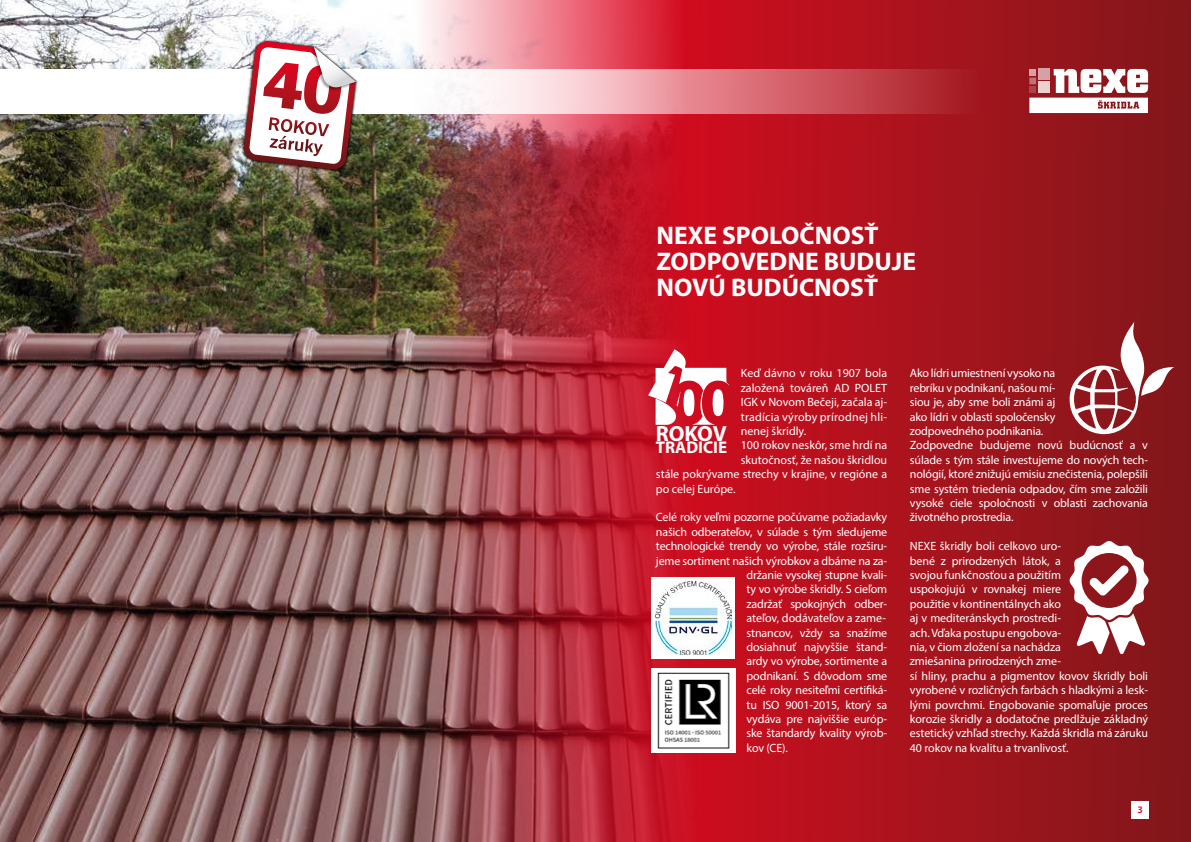
<style>
.page{position:relative;width:1191px;height:842px;background:#fff}
.page>*{position:absolute;margin:0;border:0;box-sizing:border-box;transform-origin:0 0}
.t1{font:700 25.5px/25.5px "Myriad Pro";color:#fff}
.t2{font:700 22px "Myriad Pro";letter-spacing:-.005em;color:#fff}
.t3{font:700 17px "Myriad Pro";color:#fff}
.t4{font:12px/14.4px "Myriad Pro";letter-spacing:-.01em;color:#fff}
.t5{font:12px "Myriad Pro";letter-spacing:.02em;color:#fff}
.t6{font:600 10px "Myriad Pro";color:#e1011e}
</style>
<div class="page">
<img style="left:0;top:0;width:389px;height:842px">
<img style="left:389px;top:0;width:802px;height:842px">
<div style="left:1131px;top:801px;width:17px;height:18px;background:#fff"></div>
<svg style="left:0;top:69px;width:1012px;height:44px"></svg>
<svg style="left:648px;top:349px;width:81px;height:76px"></svg>
<div style="left:651px;top:578px;width:84px;height:81px;background:#fff"></div>
<img style="left:655px;top:582px;width:76px;height:73px">
<img style="left:651px;top:668px;width:84px;height:85px">
<svg style="left:1068px;top:322px;width:106px;height:113px"></svg>
<svg style="left:1069px;top:541px;width:79px;height:113px"></svg>
<svg style="left:1029px;top:69px;width:119px;height:44px"></svg>
<img style="left:239px;top:36px;width:125px;height:141px">
<img style="left:261px;top:36px;width:103px;height:103px">
<img style="left:243px;top:42px;width:113px;height:128px">
<h1 class="t1" style="left:656px;top:222px;width:261px">NEXE SPOLOČNOSŤ<br>ZODPOVEDNE BUDUJE<br>NOVÚ BUDÚCNOSŤ</h1>
<p class="t4" style="left:741px;top:366px;width:148px">Keď dávno v roku 1907 bola</p>
<p class="t4" style="left:741px;top:380px;width:148px">založená továreň AD POLET</p>
<p class="t4" style="left:741px;top:395px;width:148px">IGK v Novom Bečeji, začala aj-</p>
<p class="t5" style="left:741px;top:409px;width:148px">tradícia výroby prírodnej hli-</p>
<p class="t4" style="left:741px;top:424px;width:67px">nenej škridly.</p>
<p class="t4" style="left:741px;top:438px;width:148px">100 rokov neskôr, sme hrdí na</p>
<p class="t4" style="left:741px;top:452px;width:148px">skutočnosť, že našou škridlou</p>
<p class="t4" style="left:656px;top:467px;width:233px">stále pokrývame strechy v krajine, v regióne a</p>
<p class="t4" style="left:656px;top:481px;width:81px">po celej Európe.</p>
<p class="t4" style="left:656px;top:510px;width:233px">Celé roky veľmi pozorne počúvame požiadavky</p>
<p class="t4" style="left:656px;top:524px;width:233px">našich odberateľov, v súlade s tým sledujeme</p>
<p class="t4" style="left:656px;top:539px;width:233px">technologické trendy vo výrobe, stále rozširu-</p>
<p class="t4" style="left:656px;top:553px;width:233px">jeme sortiment našich výrobkov a dbáme na za-</p>
<p class="t4" style="left:746px;top:568px;width:142px">držanie vysokej stupne kvali-</p>
<p class="t4" style="left:746px;top:582px;width:142px">ty vo výrobe škridly. S cieľom</p>
<p class="t4" style="left:746px;top:596px;width:142px">zadržať spokojných odber-</p>
<p class="t4" style="left:746px;top:611px;width:141px">ateľov, dodávateľov a zame-</p>
<p class="t4" style="left:746px;top:625px;width:142px">stnancov, vždy sa snažíme</p>
<p class="t4" style="left:746px;top:640px;width:142px">dosiahnuť najvyššie štand-</p>
<p class="t4" style="left:746px;top:654px;width:142px">ardy vo výrobe, sortimente a</p>
<p class="t4" style="left:746px;top:668px;width:142px">podnikaní. S dôvodom sme</p>
<p class="t4" style="left:746px;top:683px;width:142px">celé roky nesiteľmi certifiká-</p>
<p class="t4" style="left:746px;top:697px;width:142px">tu ISO 9001-2015, ktorý sa</p>
<p class="t4" style="left:746px;top:712px;width:142px">vydáva pre najviššie európ-</p>
<p class="t4" style="left:746px;top:726px;width:142px">ske štandardy kvality výrob-</p>
<p class="t4" style="left:746px;top:740px;width:43px">kov (CE).</p>
<h2 class="t2" style="left:656px;top:419px;width:73px">ROKOV</h2>
<h3 class="t3" style="left:656px;top:436px;width:73px">TRADICIE</h3>
<p class="t4" style="left:910px;top:366px;width:240px">Ako lídri umiestnení vysoko na<br>rebríku v podnikaní, našou mí-<br>siou je, aby sme boli známi aj<br>ako lídri v oblasti spoločensky<br>zodpovedného podnikania.<br>Zodpovedne budujeme novú budúcnosť a v súlade s tým stále investujeme do nových tech&shy;nológií, ktoré znižujú emisiu znečistenia, polepšili sme systém triedenia odpadov, čím sme založili vysoké ciele spoločnosti v oblasti zachovania životného prostredia.</p>
<p class="t4" style="left:910px;top:539px;width:240px">NEXE škridly boli celkovo uro-<br>bené z prirodzených látok, a<br>svojou funkčnosťou a použitím<br>uspokojujú v rovnakej miere<br>použitie v kontinentálnych ako<br>aj v mediteránskych prostredi-<br>ach. Vďaka postupu engobova-<br>nia, v čiom zložení sa nachádza<br>zmiešanina prirodzených zme-<br>sí hliny, prachu a pigmentov kovov škridly boli vyrobené v rozličných farbách s hladkými a lesk&shy;lými povrchmi. Engobovanie spomaľuje proces korozie škridly a dodatočne predlžuje základný estetický vzhľad strechy. Každá škridla má záruku 40 rokov na kvalitu a trvanlivosť.</p>
<p class="t6" style="left:1137px;top:803px;width:7px">3</p>
</div>
